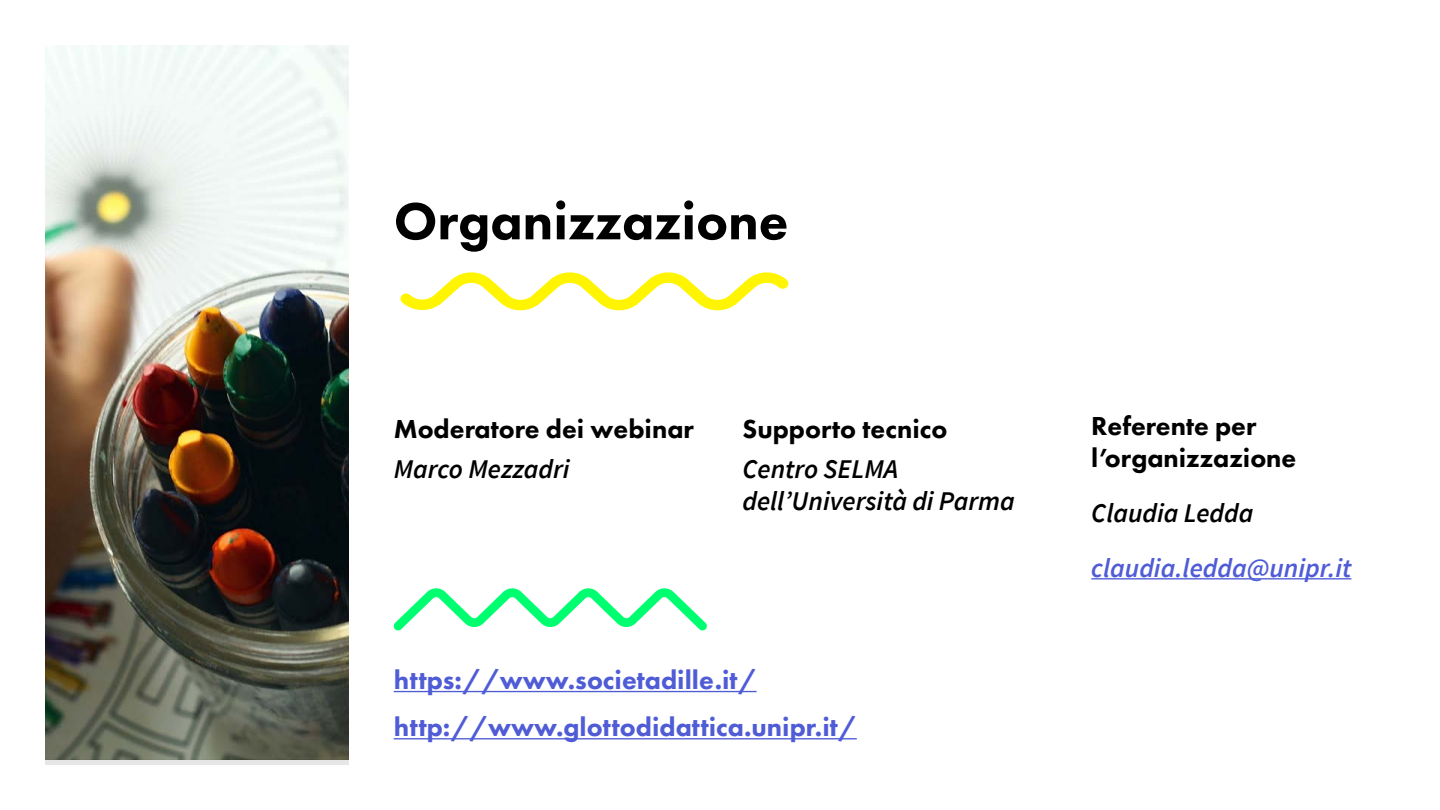
<style>
.page{position:relative;width:1440px;height:810px;background:#fff}
.page>*{position:absolute;margin:0;border:0;box-sizing:border-box;transform-origin:0 0}
.t1{font:800 54px "Futura PT";color:#000}
.t2{font:800 27px "Futura PT";color:#4f5cd6}
.t3{font:800 27px/32.4px "Futura PT";color:#000}
.t4{font:italic 600 27px/32.4px "Source Sans Pro";color:#000}
.t5{font:italic 600 27px "Source Sans Pro";color:#4f5cd6}
</style>
<div class="page">
<img style="left:45px;top:45px;width:304px;height:715px">
<svg style="left:400px;top:272px;width:389px;height:39px"></svg>
<svg style="left:393px;top:588px;width:314px;height:43px"></svg>
<hr style="left:1091px;top:578px;width:260px;height:2px;background:#4f5cd6">
<hr style="left:394px;top:738px;width:463px;height:1px;background:#4f5cd6">
<hr style="left:394px;top:691px;width:363px;height:1px;background:#4f5cd6">
<h1 class="t1" style="left:394px;top:188px;width:396px">Organizzazione</h1>
<p class="t3" style="left:394px;top:412px;width:302px">Moderatore dei webinar</p>
<p class="t4" style="left:394px;top:452px;width:177px">Marco Mezzadri</p>
<p class="t3" style="left:742px;top:412px;width:206px">Supporto tecnico</p>
<p class="t4" style="left:742px;top:452px;width:274px">Centro SELMA dell’Università di Parma</p>
<p class="t2" style="left:394px;top:663px;width:364px">https://www.societadille.it/</p>
<p class="t2" style="left:394px;top:710px;width:465px">http://www.glottodidattica.unipr.it/</p>
<p class="t3" style="left:1091px;top:409px;width:207px">Referente per l’organizzazione</p>
<p class="t4" style="left:1091px;top:496px;width:164px">Claudia Ledda</p>
<p class="t5" style="left:1091px;top:550px;width:262px">claudia.ledda@unipr.it</p>
</div>
